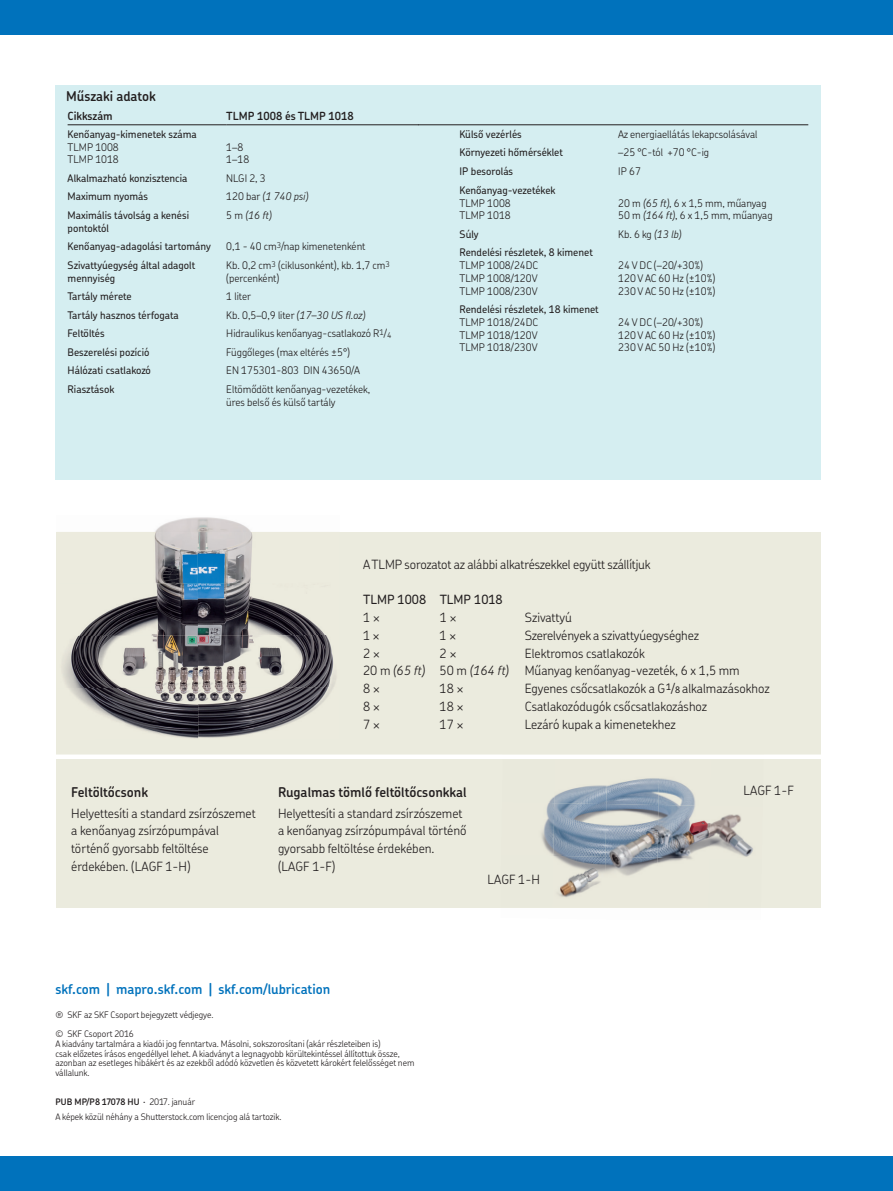
<style>
.page{position:relative;width:893px;height:1191px;background:#fff}
.page>*{position:absolute;margin:0;border:0;box-sizing:border-box;transform-origin:0 0}
.t1{font:600 13.5px "SKF Chevin OT";color:#231f20}
.t2{font:600 13.5px "SKF Chevin OT";color:#0072bc}
.t3{font:300 12.75px/17.7px "SKF Chevin OT";color:#231f20}
.t4{font:italic 300 12.75px "SKF Chevin OT";color:#231f20}
.t5{font:500 12.75px "SKF Chevin OT";color:#231f20}
.t6{font:600 11.25px "SKF Chevin OT";color:#231f20}
.t7{font:300 10.5px/12.8px "SKF Chevin OT";color:#231f20}
.t8{font:500 10.5px/12.8px "SKF Chevin OT";color:#231f20}
.t9{font:italic 300 10.5px "SKF Chevin OT";color:#231f20}
.t10{font:300 9px/9.8px "SKF Chevin OT";color:#231f20}
.s1{font-style:normal}
.s2{font-style:italic}
.s3{font-weight:500;font-size:9px}
.s4{font-weight:600}
</style>
<div class="page">
<div style="left:0;top:1157px;width:892px;height:34px;background:#0072bc"></div>
<div style="left:0;top:0;width:892px;height:34px;background:#0072bc"></div>
<div style="left:56px;top:532px;width:764px;height:376px;background:#ebebde"></div>
<img style="left:502px;top:754px;width:261px;height:50px">
<img style="left:502px;top:802px;width:104px;height:53px">
<img style="left:605px;top:804px;width:103px;height:53px">
<img style="left:708px;top:814px;width:45px;height:43px">
<img style="left:552px;top:855px;width:53px;height:43px">
<img style="left:604px;top:857px;width:88px;height:41px">
<img style="left:63px;top:517px;width:273px;height:222px">
<hr style="left:43px;top:755px;width:787px;height:4px;background:#fff">
<div style="left:55px;top:86px;width:765px;height:394px;background:#d5eef1"></div>
<hr style="left:68px;top:124px;width:158px;height:1px;background:#231f20">
<hr style="left:226px;top:124px;width:192px;height:1px;background:#231f20">
<hr style="left:418px;top:124px;width:390px;height:1px;background:#231f20">
<p class="t1" style="left:66px;top:83px;width:91px">Műszaki adatok</p>
<p class="t6" style="left:68px;top:105px;width:47px">Cikkszám</p>
<p class="t6" style="left:226px;top:105px;width:129px">TLMP 1008 és TLMP 1018</p>
<p class="t8" style="left:68px;top:127px;width:131px">Kenőanyag-kimenetek száma</p>
<p class="t7" style="left:68px;top:139px;width:53px">TLMP 1008<br>TLMP 1018</p>
<p class="t7" style="left:226px;top:139px;width:24px">1–8<br>1–18</p>
<p class="t8" style="left:68px;top:171px;width:121px">Alkalmazható konzisztencia</p>
<p class="t7" style="left:226px;top:170px;width:41px">NLGI 2, 3</p>
<p class="t8" style="left:68px;top:189px;width:82px">Maximum nyomás</p>
<p class="t9" style="left:226px;top:187px;width:83px"><span class="s1">120 bar</span> (1 740 psi)</p>
<p class="t8" style="left:68px;top:208px;width:123px">Maximális távolság a kenési pontoktól</p>
<p class="t9" style="left:226px;top:206px;width:47px"><span class="s1">5 m</span> (16 ft)</p>
<p class="t8" style="left:68px;top:239px;width:145px">Kenőanyag-adagolási tartomány</p>
<p class="t7" style="left:226px;top:239px;width:141px">0,1 - 40 cm<sup>3</sup>/nap kimenetenként</p>
<p class="t8" style="left:68px;top:257px;width:129px">Szivattyúegység által adagolt mennyiség</p>
<p class="t7" style="left:226px;top:257px;width:165px">Kb. 0,2 cm<sup>3</sup> (ciklusonként), kb. 1,7 cm<sup>3 </sup>(percenként)</p>
<p class="t8" style="left:68px;top:289px;width:66px">Tartály mérete</p>
<p class="t7" style="left:226px;top:288px;width:26px">1 liter</p>
<p class="t8" style="left:68px;top:307px;width:113px">Tartály hasznos térfogata</p>
<p class="t7" style="left:226px;top:307px;width:140px">Kb. 0,5–0,9 liter <span class="s2">(17–30 US fl.oz)</span></p>
<p class="t8" style="left:68px;top:326px;width:39px">Feltöltés</p>
<p class="t7" style="left:226px;top:325px;width:167px">Hidraulikus kenőanyag-csatlakozó R<sup>1</sup>/<sub>4</sub></p>
<p class="t8" style="left:68px;top:344px;width:83px">Beszerelési pozíció</p>
<p class="t7" style="left:226px;top:344px;width:125px">Függőleges (max eltérés ±5°)</p>
<p class="t8" style="left:68px;top:363px;width:85px">Hálózati csatlakozó</p>
<p class="t7" style="left:226px;top:362px;width:135px">EN 175301-803 DIN 43650/A</p>
<p class="t8" style="left:68px;top:381px;width:48px">Riasztások</p>
<p class="t7" style="left:226px;top:381px;width:145px;line-height:13.5px">Eltömődött kenőanyag-vezetékek, üres belső és külső tartály</p>
<p class="t8" style="left:459px;top:126px;width:64px">Külső vezérlés</p>
<p class="t7" style="left:618px;top:126px;width:141px">Az energiaellátás lekapcsolásával</p>
<p class="t8" style="left:459px;top:145px;width:105px">Környezeti hőmérséklet</p>
<p class="t7" style="left:618px;top:144px;width:92px">–25 °C-tól +70 °C-ig</p>
<p class="t8" style="left:459px;top:163px;width:55px">IP besorolás</p>
<p class="t7" style="left:618px;top:163px;width:24px">IP 67</p>
<p class="t8" style="left:459px;top:182px;width:97px">Kenőanyag-vezetékek</p>
<p class="t7" style="left:459px;top:195px;width:53px">TLMP 1008<br>TLMP 1018</p>
<p class="t7" style="left:618px;top:195px;width:156px">20 m <span class="s2">(65 ft)</span>, 6 x 1,5 mm, műanyag<br>50 m <span class="s2">(164 ft)</span>, 6 x 1,5 mm, műanyag</p>
<p class="t8" style="left:459px;top:226px;width:21px">Súly</p>
<p class="t7" style="left:618px;top:226px;width:65px">Kb. 6 kg <span class="s2">(13 lb)</span></p>
<p class="t8" style="left:459px;top:245px;width:135px">Rendelési részletek, 8 kimenet</p>
<p class="t7" style="left:459px;top:257px;width:80px;text-align:justify">TLMP 1008/24DC TLMP 1008/120V TLMP 1008/230V</p>
<p class="t7" style="left:618px;top:257px;width:99px">24 V DC (–20/+30%)<br>120 V AC 60 Hz (±10%)<br>230 V AC 50 Hz (±10%)</p>
<p class="t8" style="left:459px;top:302px;width:141px">Rendelési részletek, 18 kimenet</p>
<p class="t7" style="left:459px;top:314px;width:80px;text-align:justify">TLMP 1018/24DC TLMP 1018/120V TLMP 1018/230V</p>
<p class="t7" style="left:618px;top:314px;width:99px">24 V DC (–20/+30%)<br>120 V AC 60 Hz (±10%)<br>230 V AC 50 Hz (±10%)</p>
<p class="t1" style="left:71px;top:779px;width:78px">Feltöltőcsonk</p>
<p class="t3" style="left:71px;top:802px;width:186px">Helyettesíti a standard zsírzószemet a kenőanyag zsírzópumpával történő gyorsabb feltöltése érdekében. (LAGF 1-H)</p>
<p class="t3" style="left:363px;top:554px;width:289px">A TLMP sorozatot az alábbi alkatrészekkel együtt szállítjuk</p>
<p class="t5" style="left:363px;top:588px;width:141px">TLMP 1008 TLMP 1018</p>
<p class="t3" style="left:363px;top:607px;width:19px">1 ×</p>
<p class="t3" style="left:439px;top:607px;width:19px">1 ×</p>
<p class="t3" style="left:524px;top:607px;width:49px">Szivattyú</p>
<p class="t3" style="left:363px;top:625px;width:18px">1 ×</p>
<p class="t3" style="left:439px;top:625px;width:18px">1 ×</p>
<p class="t3" style="left:524px;top:625px;width:176px">Szerelvények a szivattyúegységhez</p>
<p class="t3" style="left:363px;top:642px;width:19px">2 ×</p>
<p class="t3" style="left:439px;top:642px;width:19px">2 ×</p>
<p class="t3" style="left:524px;top:642px;width:122px">Elektromos csatlakozók</p>
<p class="t4" style="left:363px;top:659px;width:147px"><span class="s1">20 m</span> (65 ft) <span class="s1">50 m</span> (164 ft)</p>
<p class="t3" style="left:524px;top:660px;width:216px">Műanyag kenőanyag-vezeték, 6 x 1,5 mm</p>
<p class="t3" style="left:363px;top:678px;width:19px">8 ×</p>
<p class="t3" style="left:439px;top:678px;width:26px">18 ×</p>
<p class="t3" style="left:524px;top:678px;width:246px">Egyenes csőcsatlakozók a G<sup>1</sup>/<span class="s3">8</span> alkalmazásokhoz</p>
<p class="t3" style="left:363px;top:696px;width:19px">8 ×</p>
<p class="t3" style="left:439px;top:696px;width:26px">18 ×</p>
<p class="t3" style="left:524px;top:696px;width:184px">Csatlakozódugók csőcsatlakozáshoz</p>
<p class="t3" style="left:363px;top:714px;width:19px">7 ×</p>
<p class="t3" style="left:439px;top:714px;width:26px">17 ×</p>
<p class="t3" style="left:524px;top:714px;width:153px">Lezáró kupak a kimenetekhez</p>
<p class="t1" style="left:278px;top:779px;width:190px">Rugalmas tömlő feltöltőcsonkkal</p>
<p class="t3" style="left:278px;top:802px;width:190px">Helyettesíti a standard zsírzószemet a kenőanyag zsírzópumpával történő gyorsabb feltöltése érdekében. (LAGF 1-F)</p>
<p class="t3" style="left:487px;top:868px;width:54px">LAGF 1-H</p>
<p class="t3" style="left:743px;top:780px;width:52px">LAGF 1-F</p>
<p class="t2" style="left:55px;top:977px;width:276px">skf.com | mapro.skf.com | skf.com/lubrication</p>
<p class="t10" style="left:55px;top:1004px;width:159px;line-height:19.4px">® SKF az SKF Csoport bejegyzett védjegye. © SKF Csoport 2016</p>
<p class="t10" style="left:55px;top:1038px;width:360px">A kiadvány tartalmára a kiadói jog fenntartva. Másolni, sokszorosítani (akár részleteiben is)<br>csak előzetes írásos engedéllyel lehet. A kiadványt a legnagyobb körültekintéssel állítottuk össze, azonban az esetleges hibákért és az ezekből adódó közvetlen és közvetett károkért felelősséget nem vállalunk.</p>
<p class="t10" style="left:55px;top:1093px;width:227px;line-height:14.5px"><span class="s4">PUB MP/P8 17078 HU</span> · 2017. január<br>A képek közül néhány a Shutterstock.com licencjog alá tartozik.</p>
</div>
